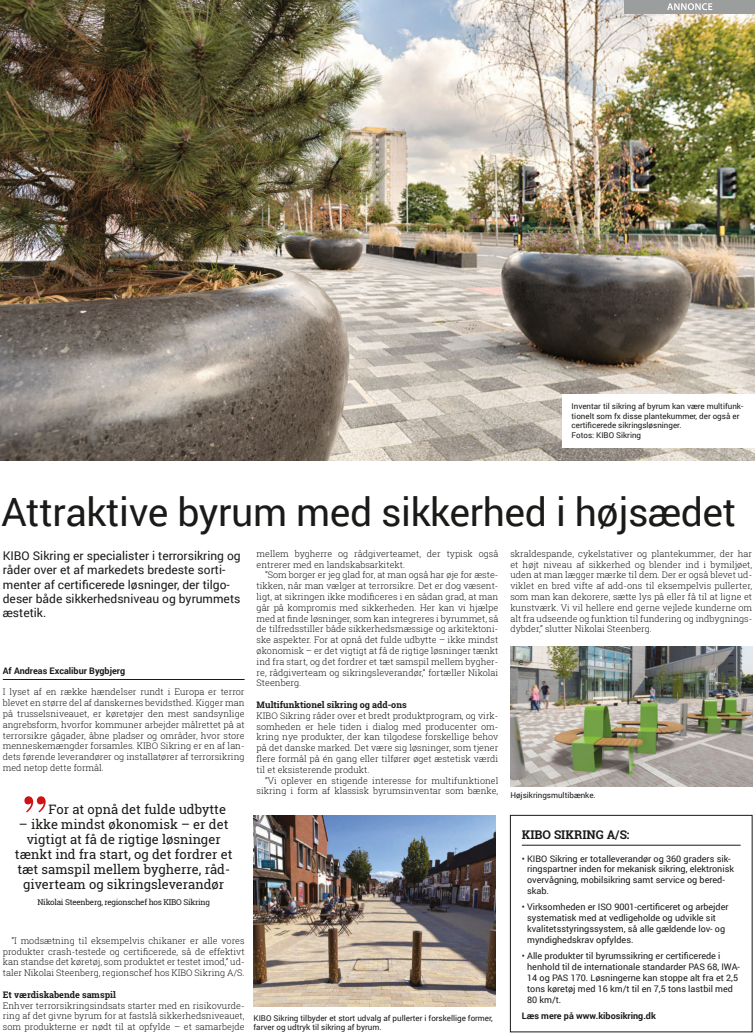
<style>
.page{position:relative;width:755px;height:1035px;background:#fff}
.page>*{position:absolute;margin:0;border:0;box-sizing:border-box;transform-origin:0 0}
.t1{font:700 condensed 61px "Bodoni Std";color:#cd1316}
.t2{font:39px "Roboto";letter-spacing:-.01em;color:#1a1a18}
.t3{font:13px/15px "Roboto Slab";color:#1a1a18;text-align:center}
.t4{font:12px/14.4px "Roboto";color:#1a1a18}
.t5{font:700 12px "Roboto Slab";color:#1a1a18}
.t6{font:300 9px/10.8px "Roboto Slab";color:#1a1a18;text-align:justify}
.t7{font:9px/10.8px "Roboto";color:#1a1a18}
.t8{font:700 9px "Roboto";color:#1a1a18}
.t9{font:700 9px "Roboto Slab";color:#1a1a18}
.t10{font:8px/9.6px "Roboto";color:#1a1a18}
.t11{font:8px "Roboto Slab";letter-spacing:-.03em;color:#1a1a18}
</style>
<div class="page">
<img style="left:253px;top:815px;width:242px;height:191px">
<img style="left:510px;top:646px;width:241px;height:141px">
<img style="left:0;top:0;width:754px;height:461px">
<div style="left:624px;top:0;width:130px;height:13px;background:#9c9d9d"></div>
<svg style="left:667px;top:3px;width:44px;height:7px"></svg>
<hr style="left:3px;top:679px;width:241px;height:1px;background:#1a1a18">
<hr style="left:521px;top:845px;width:219px;height:1px;background:#1a1a18">
<div style="left:510px;top:815px;width:241px;height:217px;border:1px solid #1a1a18"></div>
<div style="left:561px;top:394px;width:193px;height:53px;background:#fff"></div>
<p class="t10" style="left:571px;top:401px;width:173px">Inventar til sikring af byrum kan være multifunk&shy;tionelt som fx disse plantekummer, der også er certificerede sikringsløsninger.<br>Fotos: KIBO Sikring</p>
<h2 class="t2" style="left:2px;top:484px;width:735px">Attraktive byrum med sikkerhed i højsædet</h2>
<h3 class="t4" style="left:3px;top:548px;width:239px">KIBO Sikring er specialister i terrorsikring og råder over et af markedets bredeste sorti&shy;menter af certificerede løsninger, der tilgo&shy;deser både sikkerhedsniveau og byrummets æstetik.</h3>
<p class="t6" style="left:256px;top:548px;width:243px">mellem bygherre og rådgiverteamet, der typisk også entrerer med en landskabsarkitekt.</p>
<p class="t6" style="left:256px;top:569px;width:243px;text-indent:9px">”Som borger er jeg glad for, at man også har øje for æste&shy;tikken, når man vælger at terrorsikre. Det er dog væsent&shy;ligt, at sikringen ikke modificeres i en sådan grad, at man går på kompromis med sikkerheden. Her kan vi hjælpe med at finde løsninger, som kan integreres i byrummet, så de tilfredsstiller både sikkerhedsmæssige og arkitektoni&shy;ske aspekter. For at opnå det fulde udbytte – ikke mindst økonomisk – er det vigtigt at få de rigtige løsninger tænkt ind fra start, og det fordrer et tæt samspil mellem bygher&shy;re, rådgiverteam og sikringsleverandør,” fortæller Nikolai Steenberg.</p>
<p class="t9" style="left:256px;top:698px;width:151px">Multifunktionel sikring og add-ons</p>
<p class="t6" style="left:256px;top:710px;width:243px">KIBO Sikring råder over et bredt produktprogram, og virk&shy;somheden er hele tiden i dialog med producenter om&shy;kring nye produkter, der kan tilgodese forskellige behov på det danske marked. Det være sig løsninger, som tjener flere formål på én gang eller tilfører øget æstetisk værdi til et eksisterende produkt.</p>
<p class="t6" style="left:256px;top:774px;width:243px;text-align:right">”Vi oplever en stigende interesse for multifunktionel sikring i form af klassisk byrumsinventar som bænke,</p>
<p class="t6" style="left:510px;top:548px;width:243px">skraldespande, cykelstativer og plantekummer, der har et højt niveau af sikkerhed og blender ind i bymiljøet, uden at man lægger mærke til dem. Der er også blevet ud&shy;viklet en bred vifte af add-ons til eksempelvis pullerter, som man kan dekorere, sætte lys på eller få til at ligne et kunstværk. Vi vil hellere end gerne vejlede kunderne om alt fra udseende og funktion til fundering og indbygnings&shy;dybder,” slutter Nikolai Steenberg.</p>
<p class="t6" style="left:518px;top:656px;width:6px">e</p>
<p class="t8" style="left:3px;top:664px;width:124px">Af Andreas Excalibur Bygbjerg</p>
<p class="t6" style="left:3px;top:686px;width:243px">I lyset af en række hændelser rundt i Europa er terror blevet en større del af danskernes bevidsthed. Kigger man på trusselsniveauet, er køretøjer den mest sandsynlige angrebsform, hvorfor kommuner arbejder målrettet på at terrorsikre gågader, åbne pladser og områder, hvor store menneskemængder forsamles. KIBO Sikring er en af lan&shy;dets førende leverandører og installatører af terrorsikring med netop dette formål.</p>
<p class="t10" style="left:510px;top:790px;width:87px">Højsikringsmultibænke.</p>
<h1 class="t1" style="left:21px;top:783px;width:29px">”</h1>
<h3 class="t3" style="left:48px;top:802px;width:179px">For at opnå det fulde udbytte</h3>
<h3 class="t3" style="left:15px;top:817px;width:219px">– ikke mindst økonomisk – er det vigtigt at få de rigtige løsninger tænkt ind fra start, og det fordrer et tæt samspil mellem bygherre, råd&shy;giverteam og sikringsleverandør</h3>
<p class="t11" style="left:37px;top:896px;width:174px">Nikolai Steenberg, regionschef hos KIBO Sikring</p>
<h3 class="t5" style="left:521px;top:827px;width:109px">KIBO SIKRING A/S:</h3>
<p class="t7" style="left:526px;top:852px;width:208px;text-indent:-5px">• KIBO Sikring er totalleverandør og 360 graders sik&shy;ringspartner inden for mekanisk sikring, elektronisk overvågning, mobilsikring samt service og bered&shy;skab.</p>
<p class="t7" style="left:526px;top:901px;width:203px;text-indent:-5px">• Virksomheden er ISO 9001-certificeret og arbejder systematisk med at vedligeholde og udvikle sit kvalitetsstyringssystem, så alle gældende lov- og myndighedskrav opfyldes.</p>
<p class="t7" style="left:526px;top:950px;width:214px;text-indent:-5px">• Alle produkter til byrumssikring er certificerede i henhold til de internationale standarder PAS 68, IWA-14 og PAS 170. Løsningerne kan stoppe alt fra et 2,5 tons køretøj med 16 km/t til en 7,5 tons lastbil med 80 km/t.</p>
<p class="t6" style="left:3px;top:935px;width:243px;text-indent:9px">”I modsætning til eksempelvis chikaner er alle vores produkter crash-testede og certificerede, så de effektivt kan standse det køretøj, som produktet er testet imod,” ud&shy;taler Nikolai Steenberg, regionschef hos KIBO Sikring A/S.</p>
<p class="t9" style="left:3px;top:988px;width:114px">Et værdiskabende samspil</p>
<p class="t6" style="left:3px;top:999px;width:243px">Enhver terrorsikringsindsats starter med en risikovurde&shy;ring af det givne byrum for at fastslå sikkerhedsniveauet, som produkterne er nødt til at opfylde – et samarbejde</p>
<p class="t10" style="left:253px;top:1012px;width:241px">KIBO Sikring tilbyder et stort udvalg af pullerter i forskellige former,</p>
<p class="t8" style="left:521px;top:1009px;width:135px">Læs mere på www.kibosikring.dk</p>
<p class="t10" style="left:253px;top:1022px;width:129px">farver og udtryk til sikring af byrum.</p>
</div>
